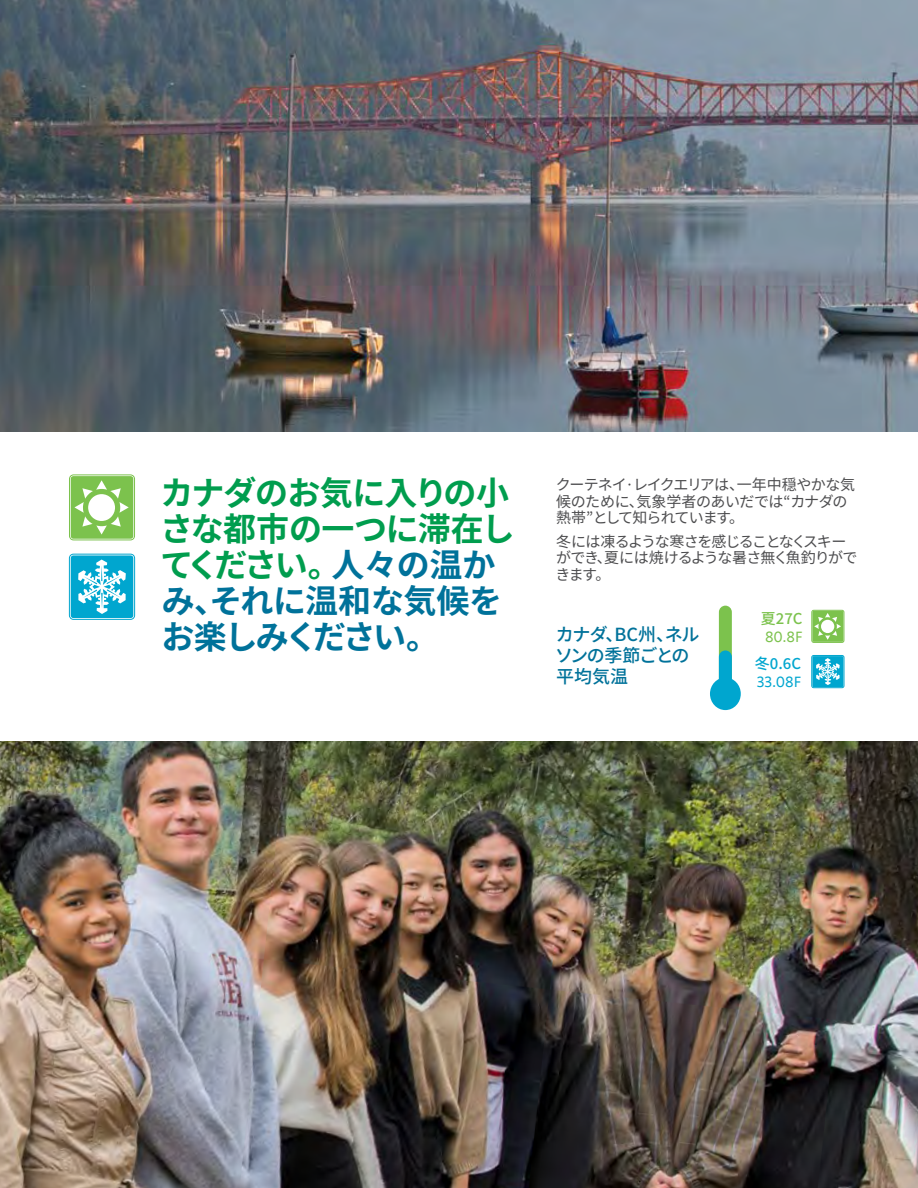
<style>
.page{position:relative;width:918px;height:1188px;background:#fff}
.page>*{position:absolute;margin:0;border:0;box-sizing:border-box;transform-origin:0 0}
.t1{font:700 33px/36px "Source Han Sans JP";letter-spacing:-.03em;color:#009d4e}
.t2{font:500 18px/21px "Source Han Sans JP";letter-spacing:-.035em;color:#00729a}
.t3{font:15px/16.5px "Source Han Sans JP";letter-spacing:-.055em;color:#4d4d4f}
.t4{font:15px/16.5px "Source Han Sans JP";letter-spacing:-.075em;color:#4d4d4f}
.t5{font:15px "Komet";color:#00a6cf}
.t6{font:15px "Komet";color:#7cc24d}
.t7{font:500 15px "Source Han Sans JP";color:#00a6cf}
.t8{font:500 15px "Source Han Sans JP";color:#7cc24d}
.s1{color:#00729a}
</style>
<div class="page">
<img style="left:0;top:0;width:918px;height:432px">
<img style="left:0;top:741px;width:918px;height:447px">
<svg style="left:69px;top:554px;width:66px;height:66px;background:#45bedb"></svg>
<svg style="left:69px;top:474px;width:66px;height:67px;background:#90cb69"></svg>
<div style="left:88px;top:494px;width:27px;height:27px;background:#fff;border-radius:50%"></div>
<div style="left:719px;top:606px;width:13px;height:83px;background:#7cc24d;border-radius:6px"></div>
<div style="left:719px;top:650px;width:13px;height:42px;background:#00a6cf;border-radius:6px"></div>
<div style="left:710px;top:678px;width:31px;height:32px;background:#00a6cf;border-radius:50%"></div>
<svg style="left:811px;top:655px;width:33px;height:33px"></svg>
<svg style="left:811px;top:610px;width:33px;height:33px"></svg>
<div style="left:821px;top:620px;width:13px;height:13px;background:#fff;border-radius:50%"></div>
<h1 class="t1" style="left:160px;top:475px;width:356px">カナダのお気に入りの小さな都市の一つに滞在してください。<span class="s1">人々の温かみ、それに温和な気候をお楽しみください。</span></h1>
<p class="t3" style="left:556px;top:477px;width:301px">クーテネイ·レイクエリアは、一年中穏やかな気候のために、気象学者のあいだでは“カナダの熱帯”として知られています。</p>
<p class="t4" style="left:555px;top:533px;width:303px">冬には凍るような寒さを感じることなくスキーができ、夏には焼けるような暑さ無く魚釣りができます。</p>
<p class="t8" style="left:761px;top:610px;width:43px">夏27C</p>
<p class="t6" style="left:765px;top:627px;width:39px">80.8F</p>
<p class="t7" style="left:755px;top:655px;width:48px">冬0.6C</p>
<p class="t5" style="left:757px;top:672px;width:46px">33.08F</p>
<p class="t2" style="left:555px;top:624px;width:146px">カナダ、BC州、ネルソンの季節ごとの平均気温</p>
</div>
